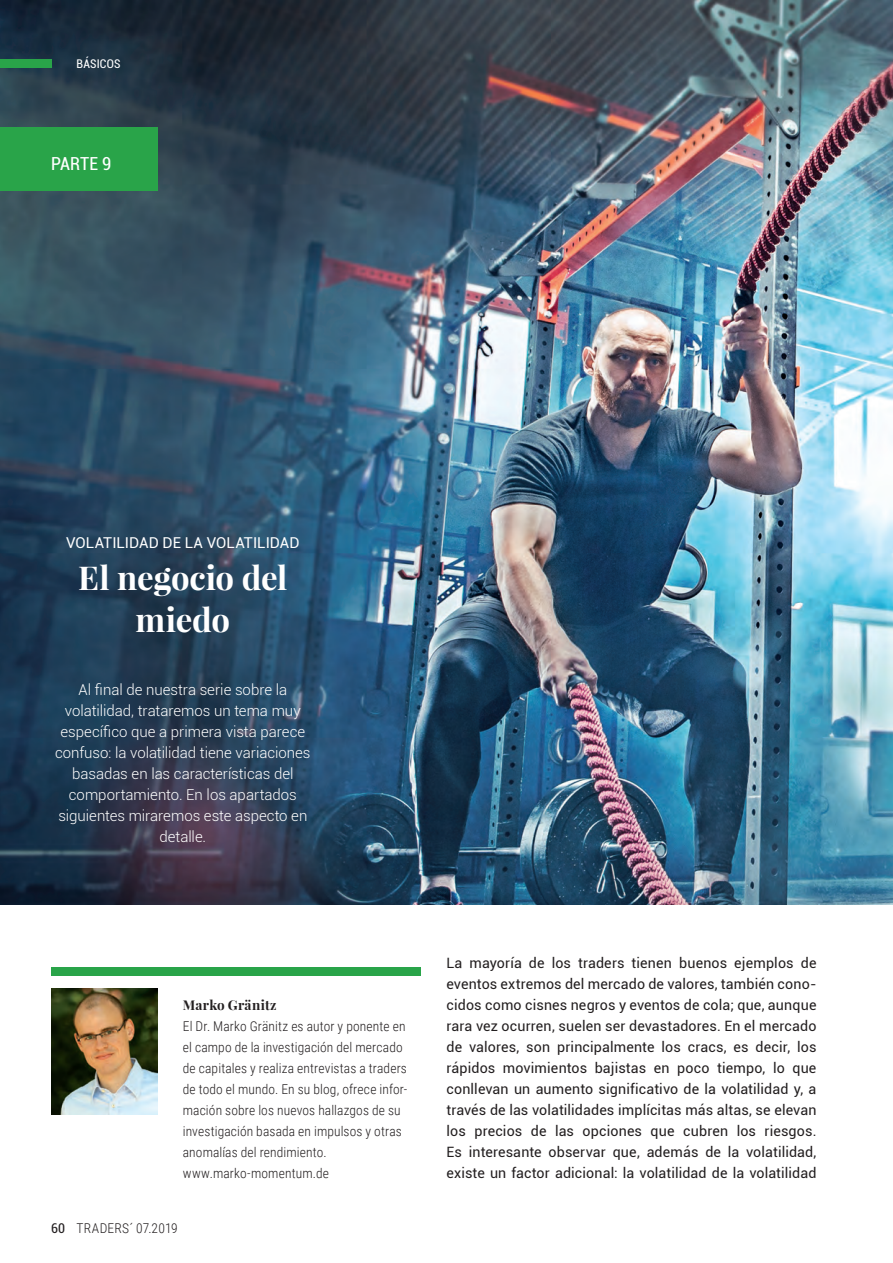
<style>
.page{position:relative;width:893px;height:1263px;background:#fff}
.page>*{position:absolute;margin:0;border:0;box-sizing:border-box;transform-origin:0 0}
.T-Headline{font:700 33px/42px "Playfair Display";letter-spacing:-.015em;color:#fff;text-align:center}
.T-category{font:condensed 18px "Roboto";color:#fff}
.T-introduction_text{font:300 15px/21px "Roboto";color:#fff;text-align:center}
.T-Headline_Subheadli{font:15px "Roboto";letter-spacing:.005em;color:#fff}
.T-bodytext{font:14.25px/21px "Roboto";letter-spacing:.005em;color:#231f20;text-align:justify}
.T-author_bodytext{font:300 13.5px/21px "Roboto Condensed";letter-spacing:.01em;color:#231f20}
.T-number_of_pages{font:300 13.5px "Roboto Condensed";letter-spacing:.015em;color:#231f20}
.T-author_name{font:700 13.5px "Playfair Display";letter-spacing:.015em;color:#231f20}
.t1{font:condensed 13.5px "Roboto";color:#231f20}
.T-category-2{font:condensed 12px "Roboto";letter-spacing:.015em;color:#fff}
</style>
<div class="page">
<img style="left:51px;top:988px;width:106px;height:126px">
<div style="left:51px;top:967px;width:370px;height:9px;background:#29a449"></div>
<img style="left:0;top:0;width:893px;height:905px">
<div style="left:0;top:128px;width:157px;height:63px;background:#29a449"></div>
<div style="left:0;top:60px;width:51px;height:8px;background:#29a449"></div>
<p class="T-category-2" style="left:77px;top:55px;width:46px">BÁSICOS</p>
<p class="T-category" style="left:51px;top:151px;width:62px">PARTE 9</p>
<p class="T-Headline_Subheadli" style="left:66px;top:532px;width:235px">VOLATILIDAD DE LA VOLATILIDAD</p>
<p class="T-Headline" style="left:78px;top:556px;width:211px">El negocio del miedo</p>
<p class="T-introduction_text" style="left:55px;top:678px;width:257px">Al final de nuestra serie sobre la volatilidad, trataremos un tema muy específico que a primera vista parece confuso: la volatilidad tiene variaciones basadas en las características del comportamiento. En los apartados siguientes miraremos este aspecto en detalle.</p>
<p class="T-author_name" style="left:183px;top:996px;width:95px">Marko Gränitz</p>
<p class="T-author_bodytext" style="left:183px;top:1015px;width:226px">El Dr. Marko Gränitz es autor y ponente en el campo de la investigación del mercado de capitales y realiza entrevistas a traders de todo el mundo. En su blog, ofrece infor&shy;mación sobre los nuevos hallazgos de su investigación basada en impulsos y otras anomalías del rendimiento.</p>
<p class="T-author_bodytext" style="left:183px;top:1162px;width:148px">www.marko-momentum.de</p>
<p class="t1" style="left:51px;top:1219px;width:16px">60</p>
<p class="T-number_of_pages" style="left:77px;top:1219px;width:103px">TRADERS´ 07.2019</p>
<p class="T-bodytext" style="left:446px;top:951px;width:371px">La mayoría de los traders tienen buenos ejemplos de eventos extremos del mercado de valores, también cono&shy;cidos como cisnes negros y eventos de cola; que, aunque rara vez ocurren, suelen ser devastadores. En el mercado de valores, son principalmente los cracs, es decir, los rápidos movimientos bajistas en poco tiempo, lo que conllevan un aumento significativo de la volatilidad y, a través de las volatilidades implícitas más altas, se elevan los precios de las opciones que cubren los riesgos.<br>Es interesante observar que, además de la volatilidad, existe un factor adicional: la volatilidad de la volatilidad</p>
</div>
